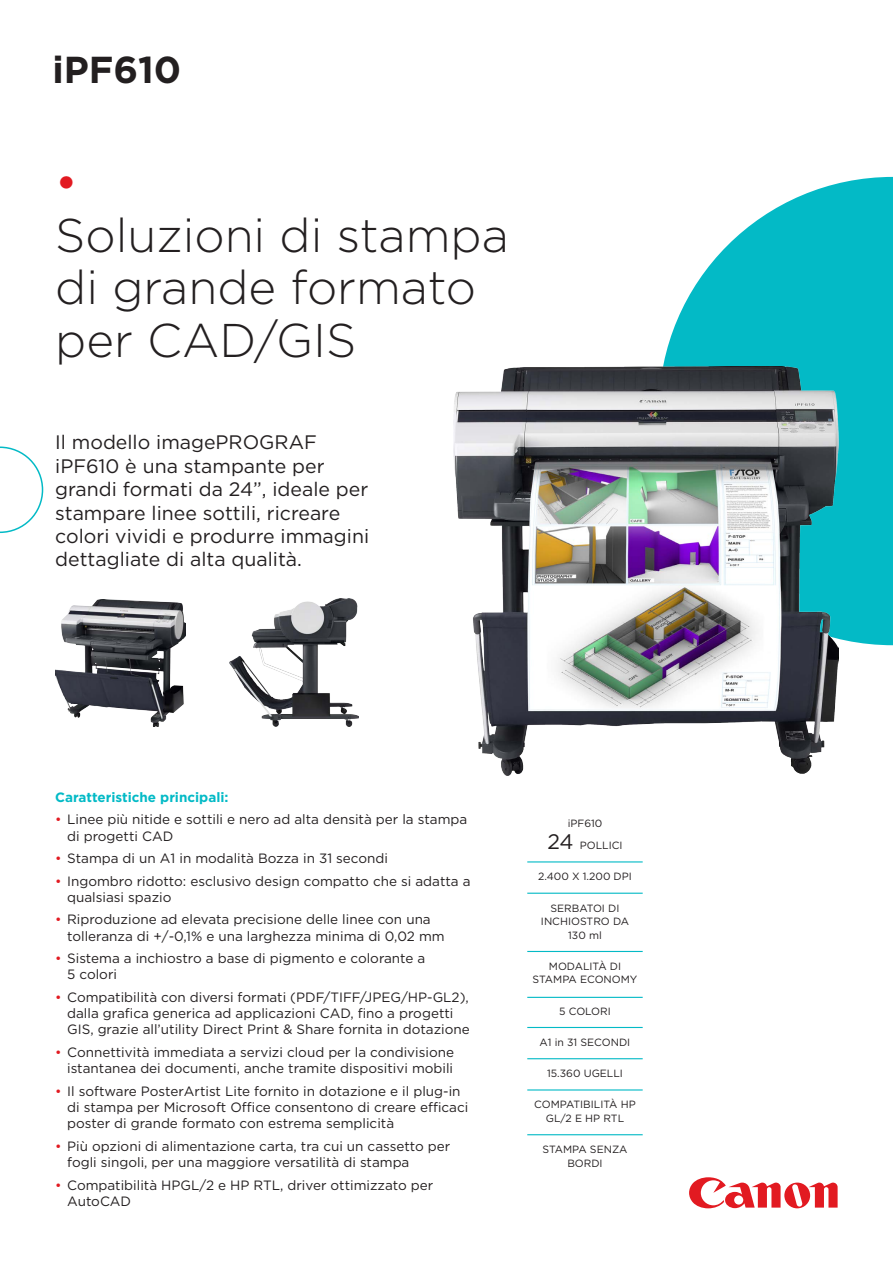
<style>
.page{position:relative;width:893px;height:1263px;background:#fff}
.page>*{position:absolute;margin:0;border:0;box-sizing:border-box;transform-origin:0 0}
.COVER_HEADER_MEDIUM{font:300 47.25px/52.5px "Gotham";color:#231f20}
.COVER_HEADER_MEDIUM-2{font:47.25px "Gotham";color:#e21a21}
.COVER_HEADER_SMALL{font:700 37.5px "Gotham";color:#231f20}
.INTRO{font:19.5px/23.4px "Gotham";color:#231f20}
.t1{font:13.5px/16.2px "Gotham";color:#231f20}
.SUBHEAD{font:700 13.5px "Gotham";color:#03bac6}
.BODY{font:10.5px/13.5px "Gotham";color:#231f20;text-align:center}
.s1{color:#e21a21}
.s2{font-size:21px}
</style>
<div class="page">
<svg style="left:689px;top:1177px;width:149px;height:31px"></svg>
<svg style="left:663px;top:177px;width:230px;height:468px;fill:#03bac6"></svg>
<svg style="left:0;top:446px;width:43px;height:87px"></svg>
<hr style="left:527px;top:861px;width:116px;height:1px;background:#03bac6">
<hr style="left:527px;top:893px;width:116px;height:1px;background:#03bac6">
<hr style="left:527px;top:951px;width:116px;height:1px;background:#03bac6">
<hr style="left:527px;top:997px;width:116px;height:1px;background:#03bac6">
<hr style="left:527px;top:1027px;width:116px;height:1px;background:#03bac6">
<hr style="left:527px;top:1058px;width:116px;height:1px;background:#03bac6">
<hr style="left:527px;top:1089px;width:116px;height:1px;background:#03bac6">
<hr style="left:527px;top:1134px;width:116px;height:1px;background:#03bac6">
<img style="left:454px;top:366px;width:384px;height:409px">
<img style="left:55px;top:600px;width:131px;height:126px">
<img style="left:230px;top:599px;width:128px;height:127px">
<p class="COVER_HEADER_SMALL" style="left:53px;top:44px;width:130px">iPF610</p>
<p class="COVER_HEADER_MEDIUM-2" style="left:55px;top:152px;width:24px">•</p>
<p class="COVER_HEADER_MEDIUM" style="left:55px;top:208px;width:455px">Soluzioni di stampa di grande formato per CAD/GIS</p>
<p class="INTRO" style="left:55px;top:430px;width:315px">Il modello imagePROGRAF iPF610 è una stampante per grandi formati da 24”, ideale per stampare linee sottili, ricreare colori vividi e produrre immagini dettagliate di alta qualità.</p>
<p class="SUBHEAD" style="left:55px;top:788px;width:175px">Caratteristiche principali:</p>
<p class="t1" style="left:67px;top:811px;width:402px;text-indent:-12px"><span class="s1">•</span> Linee più nitide e sottili e nero ad alta densità per la stampa di progetti CAD</p>
<p class="t1" style="left:55px;top:850px;width:334px"><span class="s1">•</span> Stampa di un A1 in modalità Bozza in 31 secondi</p>
<p class="t1" style="left:67px;top:872px;width:405px;text-indent:-12px"><span class="s1">•</span> Ingombro ridotto: esclusivo design compatto che si adatta a qualsiasi spazio</p>
<p class="t1" style="left:67px;top:911px;width:379px;text-indent:-12px"><span class="s1">•</span> Riproduzione ad elevata precisione delle linee con una tolleranza di +/-0,1% e una larghezza minima di 0,02 mm</p>
<p class="t1" style="left:67px;top:950px;width:360px;text-indent:-12px"><span class="s1">•</span> Sistema a inchiostro a base di pigmento e colorante a<br>5 colori</p>
<p class="t1" style="left:67px;top:989px;width:404px;text-indent:-12px"><span class="s1">•</span> Compatibilità con diversi formati (PDF/TIFF/JPEG/HP-GL2), dalla grafica generica ad applicazioni CAD, fino a progetti<br>GIS, grazie all’utility Direct Print &amp; Share fornita in dotazione</p>
<p class="t1" style="left:55px;top:1044px;width:400px;text-align:right"><span class="s1">•</span> Connettività immediata a servizi cloud per la condivisione istantanea dei documenti, anche tramite dispositivi mobili</p>
<p class="t1" style="left:67px;top:1083px;width:403px;text-indent:-12px"><span class="s1">•</span> Il software PosterArtist Lite fornito in dotazione e il plug-in di stampa per Microsoft Office consentono di creare efficaci poster di grande formato con estrema semplicità</p>
<p class="t1" style="left:67px;top:1138px;width:385px;text-indent:-12px"><span class="s1">•</span> Più opzioni di alimentazione carta, tra cui un cassetto per fogli singoli, per una maggiore versatilità di stampa</p>
<p class="t1" style="left:67px;top:1176px;width:368px;text-indent:-12px"><span class="s1">•</span> Compatibilità HPGL/2 e HP RTL, driver ottimizzato per<br>AutoCAD</p>
<p class="BODY" style="left:568px;top:816px;width:36px">iPF610</p>
<p class="BODY" style="left:547px;top:838px;width:77px"><span class="s2">24</span> POLLICI</p>
<p class="BODY" style="left:538px;top:869px;width:95px">2.400 X 1.200 DPI</p>
<p class="BODY" style="left:541px;top:901px;width:90px">SERBATOI DI<br>INCHIOSTRO DA<br>130 ml</p>
<p class="BODY" style="left:532px;top:959px;width:106px">MODALITÀ DI<br>STAMPA ECONOMY</p>
<p class="BODY" style="left:559px;top:1004px;width:53px">5 COLORI</p>
<p class="BODY" style="left:540px;top:1035px;width:92px">A1 in 31 SECONDI</p>
<p class="BODY" style="left:547px;top:1066px;width:77px">15.360 UGELLI</p>
<p class="BODY" style="left:534px;top:1097px;width:103px">COMPATIBILITÀ HP<br>GL/2 E HP RTL</p>
<p class="BODY" style="left:542px;top:1142px;width:87px">STAMPA SENZA<br>BORDI</p>
</div>
